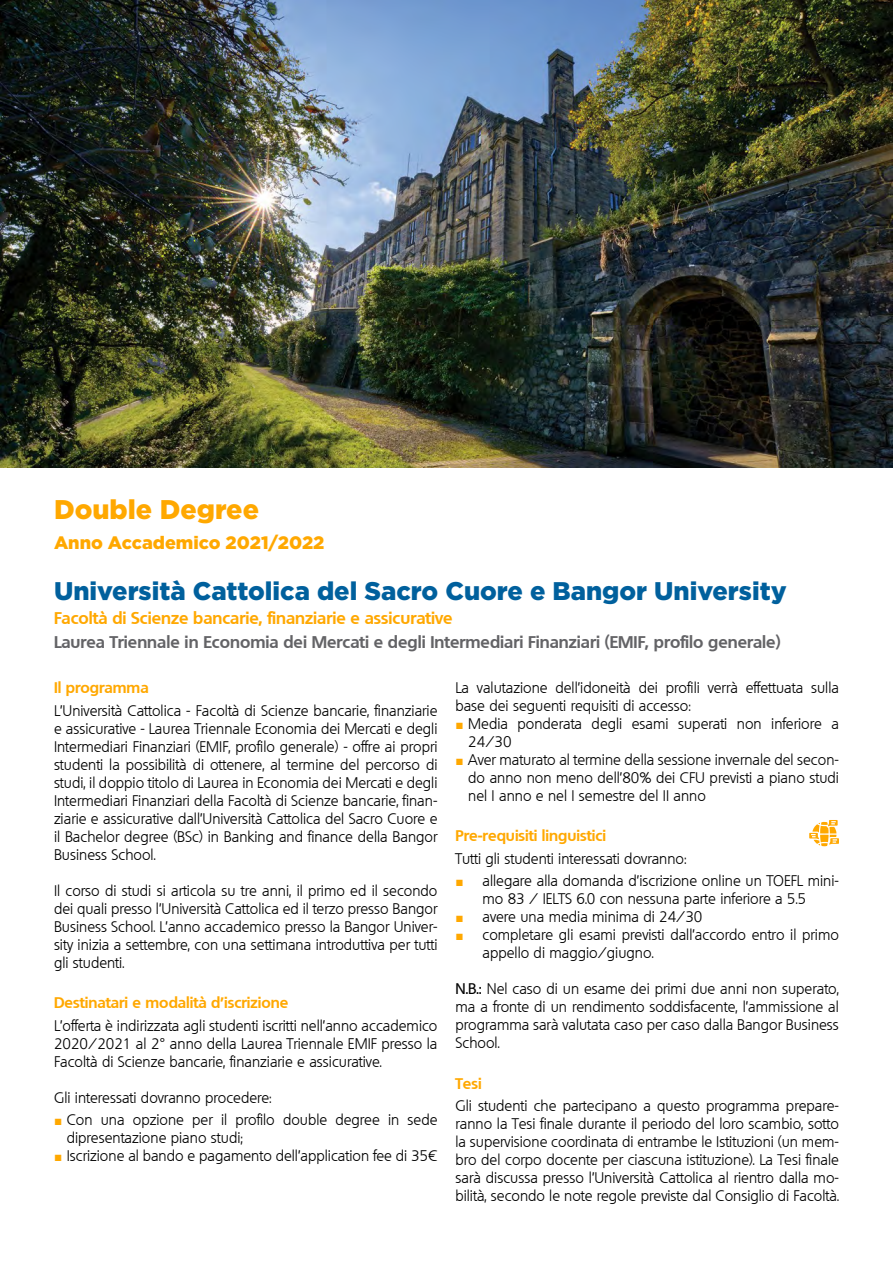
<style>
.page{position:relative;width:893px;height:1263px;background:#fff}
.page>*{position:absolute;margin:0;border:0;box-sizing:border-box;transform-origin:0 0}
.t1{font:900 27px "Gotham";color:#ffa800}
.t2{font:900 25.5px "Gotham";color:#00609d}
.t3{font:900 18px "Gotham";color:#ffa800}
.t4{font:700 16.5px "Quebec";color:#636366}
.t5{font:700 16.5px "Quebec";color:#ffa800}
.t6{font:300 15px/18px "Quebec";color:#000;text-align:justify}
.t7{font:700 15px "Quebec";color:#ffa800}
.s1{font-family:"Arial";font-weight:400}
.s2{font-family:"Arial";font-weight:400;font-size:13.5px;color:#ffa800}
.s3{font-weight:500}
</style>
<div class="page">
<img style="left:0;top:0;width:893px;height:468px">
<svg style="left:809px;top:820px;width:30px;height:26px"></svg>
<h1 class="t1" style="left:54px;top:491px;width:207px">Double Degree</h1>
<p class="t3" style="left:54px;top:530px;width:272px">Anno Accademico 2021/2022</p>
<h2 class="t2" style="left:54px;top:573px;width:734px">Università Cattolica del Sacro Cuore e Bangor University</h2>
<p class="t5" style="left:54px;top:607px;width:400px">Facoltà di Scienze bancarie, finanziarie e assicurative</p>
<p class="t4" style="left:54px;top:631px;width:728px">Laurea Triennale in Economia dei Mercati e degli Intermediari Finanziari (EMIF, profilo generale)</p>
<p class="t7" style="left:54px;top:678px;width:96px">Il programma</p>
<p class="t6" style="left:54px;top:701px;width:385px">L’Università Cattolica - Facoltà di Scienze bancarie, finanziarie e assicurative - Laurea Triennale Economia dei Mercati e degli Intermediari Finanziari (EMIF, profilo generale) - offre ai propri studenti la possibilità di ottenere, al termine del percorso di studi, il doppio titolo di Laurea in Economia dei Mercati e degli Intermediari Finanziari della Facoltà di Scienze bancarie, finan&shy;ziarie e assicurative dall’Università Cattolica del Sacro Cuore e il Bachelor degree (BSc) in Banking and finance della Bangor Business School.</p>
<p class="t6" style="left:54px;top:881px;width:385px">Il corso di studi si articola su tre anni, il primo ed il secondo dei quali presso l’Università Cattolica ed il terzo presso Bangor Business School. L’anno accademico presso la Bangor Univer&shy;sity inizia a settembre, con una settimana introduttiva per tutti gli studenti.</p>
<p class="t7" style="left:54px;top:993px;width:236px">Destinatari e modalità d’iscrizione</p>
<p class="t6" style="left:54px;top:1016px;width:385px">L’offerta è indirizzata agli studenti iscritti nell’anno accademico 2020/2021 al 2<span class="s1">°</span> anno della Laurea Triennale EMIF presso la Facoltà di Scienze bancarie, finanziarie e assicurative.</p>
<p class="t6" style="left:54px;top:1088px;width:219px">Gli interessati dovranno procedere:</p>
<p class="t6" style="left:67px;top:1111px;width:372px;text-indent:-13px"><span class="s2">■</span> Con una opzione per il profilo double degree in sede dipresentazione piano studi;</p>
<p class="t6" style="left:54px;top:1147px;width:385px"><span class="s2">■</span> Iscrizione al bando e pagamento dell’application fee di 35€</p>
<p class="t6" style="left:455px;top:678px;width:385px">La valutazione dell’idoneità dei profili verrà effettuata sulla base dei seguenti requisiti di accesso:</p>
<p class="t6" style="left:468px;top:714px;width:372px;text-indent:-13px"><span class="s2">■</span> Media ponderata degli esami superati non inferiore a<br>24/30</p>
<p class="t6" style="left:468px;top:750px;width:372px;text-indent:-13px"><span class="s2">■</span> Aver maturato al termine della sessione invernale del secon&shy;do anno non meno dell’80% dei CFU previsti a piano studi nel I anno e nel I semestre del II anno</p>
<p class="t7" style="left:455px;top:826px;width:152px">Pre-requisiti linguistici</p>
<p class="t6" style="left:455px;top:849px;width:233px">Tutti gli studenti interessati dovranno:</p>
<p class="t6" style="left:455px;top:872px;width:385px;text-align:center"><span class="s2">■</span> allegare alla domanda d’iscrizione online un TOEFL mini&shy;mo 83 / IELTS 6.0 con nessuna parte inferiore a 5.5</p>
<p class="t6" style="left:455px;top:908px;width:248px"><span class="s2">■</span> avere una media minima di 24/30</p>
<p class="t6" style="left:482px;top:926px;width:358px;text-indent:-27px"><span class="s2">■</span> completare gli esami previsti dall’accordo entro il primo appello di maggio/giugno.</p>
<p class="t6" style="left:455px;top:980px;width:385px"><span class="s3">N.B.:</span> Nel caso di un esame dei primi due anni non superato, ma a fronte di un rendimento soddisfacente, l’ammissione al programma sarà valutata caso per caso dalla Bangor Business School.</p>
<p class="t7" style="left:455px;top:1074px;width:28px">Tesi</p>
<p class="t6" style="left:455px;top:1097px;width:385px">Gli studenti che partecipano a questo programma prepare&shy;ranno la Tesi finale durante il periodo del loro scambio, sotto la supervisione coordinata di entrambe le Istituzioni (un mem&shy;bro del corpo docente per ciascuna istituzione). La Tesi finale sarà discussa presso l’Università Cattolica al rientro dalla mo&shy;bilità, secondo le note regole previste dal Consiglio di Facoltà.</p>
</div>
